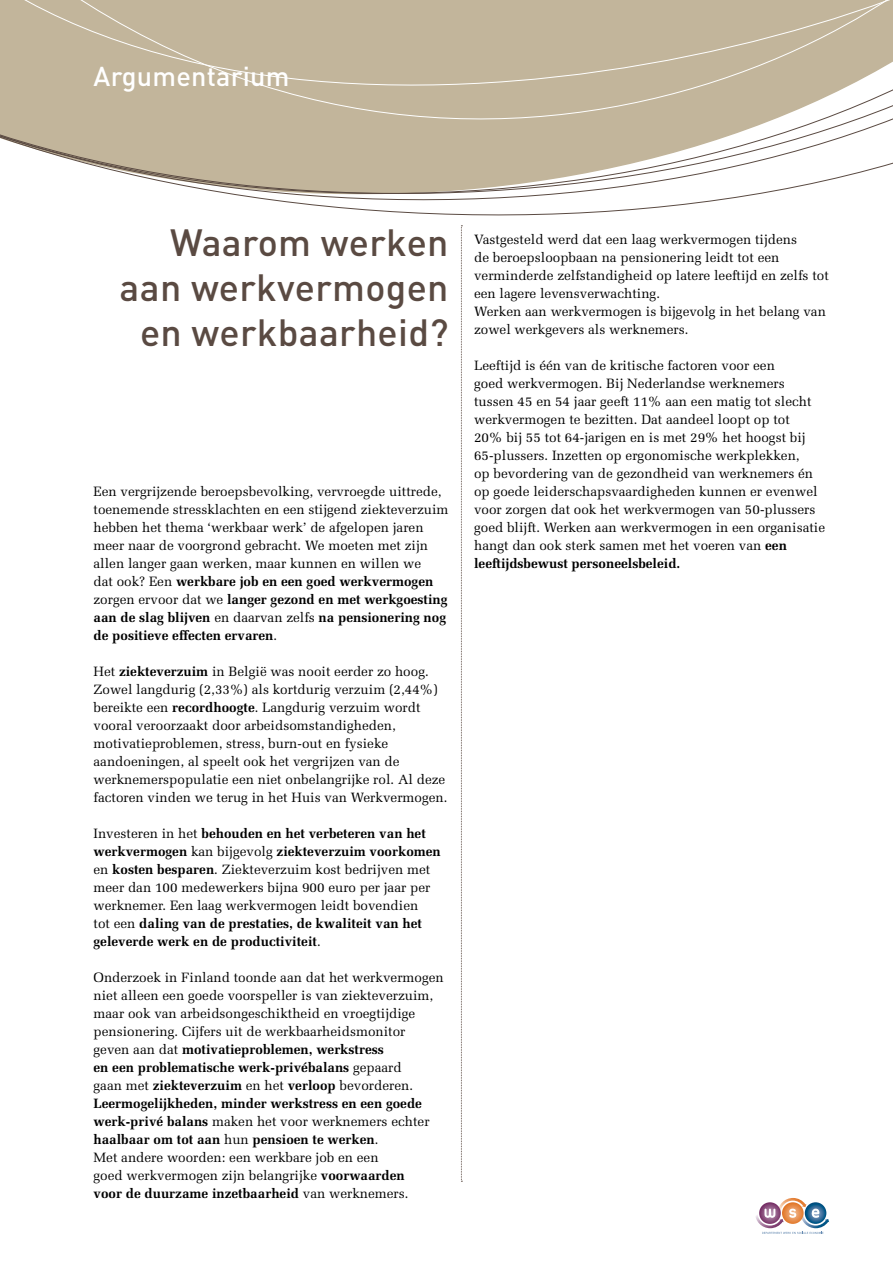
<style>
.page{position:relative;width:893px;height:1263px;background:#fff}
.page>*{position:absolute;margin:0;border:0;box-sizing:border-box;transform-origin:0 0}
.t1{font:500 37.5px/45px "DIN";letter-spacing:.01em;color:#5a4a42;text-align:right}
.t2{font:500 27px "DIN";letter-spacing:.01em;color:#fff}
.t3{font:13.5px/18px "Melior";color:#000}
.s1{font-weight:700}
</style>
<div class="page">
<svg style="left:0;top:0;width:893px;height:227px"></svg>
<svg style="left:756px;top:1198px;width:73px;height:36px"></svg>
<svg style="left:461px;top:225px;width:1px;height:957px"></svg>
<h2 class="t2" style="left:94px;top:58px;width:197px">Argumentarium</h2>
<h1 class="t1" style="left:120px;top:219px;width:330px">Waarom werken aan werkvermogen en werkbaarheid?</h1>
<p class="t3" style="left:474px;top:230px;width:356px">Vastgesteld werd dat een laag werkvermogen tijdens<br>de beroepsloopbaan na pensionering leidt tot een verminderde zelfstandigheid op latere leeftijd en zelfs tot een lagere levensverwachting.<br>Werken aan werkvermogen is bijgevolg in het belang van zowel werkgevers als werknemers.</p>
<p class="t3" style="left:474px;top:356px;width:353px">Leeftijd is één van de kritische factoren voor een<br>goed werkvermogen. Bij Nederlandse werknemers tussen 45 en 54 jaar geeft 11% aan een matig tot slecht werkvermogen te bezitten. Dat aandeel loopt op tot<br>20% bij 55 tot 64-jarigen en is met 29% het hoogst bij 65-plussers. Inzetten op ergonomische werkplekken,<br>op bevordering van de gezondheid van werknemers én op goede leiderschapsvaardigheden kunnen er evenwel voor zorgen dat ook het werkvermogen van 50-plussers goed blijft. Werken aan werkvermogen in een organisatie hangt dan ook sterk samen met het voeren van <span class="s1">een leeftijdsbewust personeelsbeleid.</span></p>
<p class="t3" style="left:94px;top:482px;width:357px">Een vergrijzende beroepsbevolking, vervroegde uittrede, toenemende stressklachten en een stijgend ziekteverzuim hebben het thema ‘werkbaar werk’ de afgelopen jaren meer naar de voorgrond gebracht. We moeten met zijn allen langer gaan werken, maar kunnen en willen we<br>dat ook? Een <span class="s1">werkbare job en een goed werkvermogen </span>zorgen ervoor dat we <span class="s1">langer gezond en met werkgoesting aan de slag blijven</span> en daarvan zelfs <span class="s1">na pensionering nog de positieve effecten ervaren</span>.</p>
<p class="t3" style="left:94px;top:662px;width:356px">Het <span class="s1">ziekteverzuim</span> in België was nooit eerder zo hoog.<br>Zowel langdurig (2,33%) als kortdurig verzuim (2,44%) bereikte een <span class="s1">recordhoogte</span>. Langdurig verzuim wordt vooral veroorzaakt door arbeidsomstandigheden, motivatieproblemen, stress, burn-out en fysieke aandoeningen, al speelt ook het vergrijzen van de werknemerspopulatie een niet onbelangrijke rol. Al deze factoren vinden we terug in het Huis van Werkvermogen.</p>
<p class="t3" style="left:94px;top:824px;width:349px">Investeren in het <span class="s1">behouden en het verbeteren van het werkvermogen</span> kan bijgevolg <span class="s1">ziekteverzuim voorkomen </span>en <span class="s1">kosten besparen</span>. Ziekteverzuim kost bedrijven met meer dan 100 medewerkers bijna 900 euro per jaar per werknemer. Een laag werkvermogen leidt bovendien<br>tot een <span class="s1">daling van de prestaties, de kwaliteit van het geleverde werk en de productiviteit</span>.</p>
<p class="t3" style="left:94px;top:968px;width:352px">Onderzoek in Finland toonde aan dat het werkvermogen niet alleen een goede voorspeller is van ziekteverzuim, maar ook van arbeidsongeschiktheid en vroegtijdige pensionering. Cijfers uit de werkbaarheidsmonitor geven aan dat <span class="s1">motivatieproblemen, werkstress<br>en een problematische werk-privébalans</span> gepaard<br>gaan met <span class="s1">ziekteverzuim</span> en het <span class="s1">verloop</span> bevorderen.<br><span class="s1">Leermogelijkheden, minder werkstress en een goede werk-privé balans</span> maken het voor werknemers echter <span class="s1">haalbaar om tot aan</span> hun <span class="s1">pensioen te werken</span>.<br>Met andere woorden: een werkbare job en een<br>goed werkvermogen zijn belangrijke <span class="s1">voorwaarden<br>voor de duurzame inzetbaarheid</span> van werknemers.</p>
</div>
